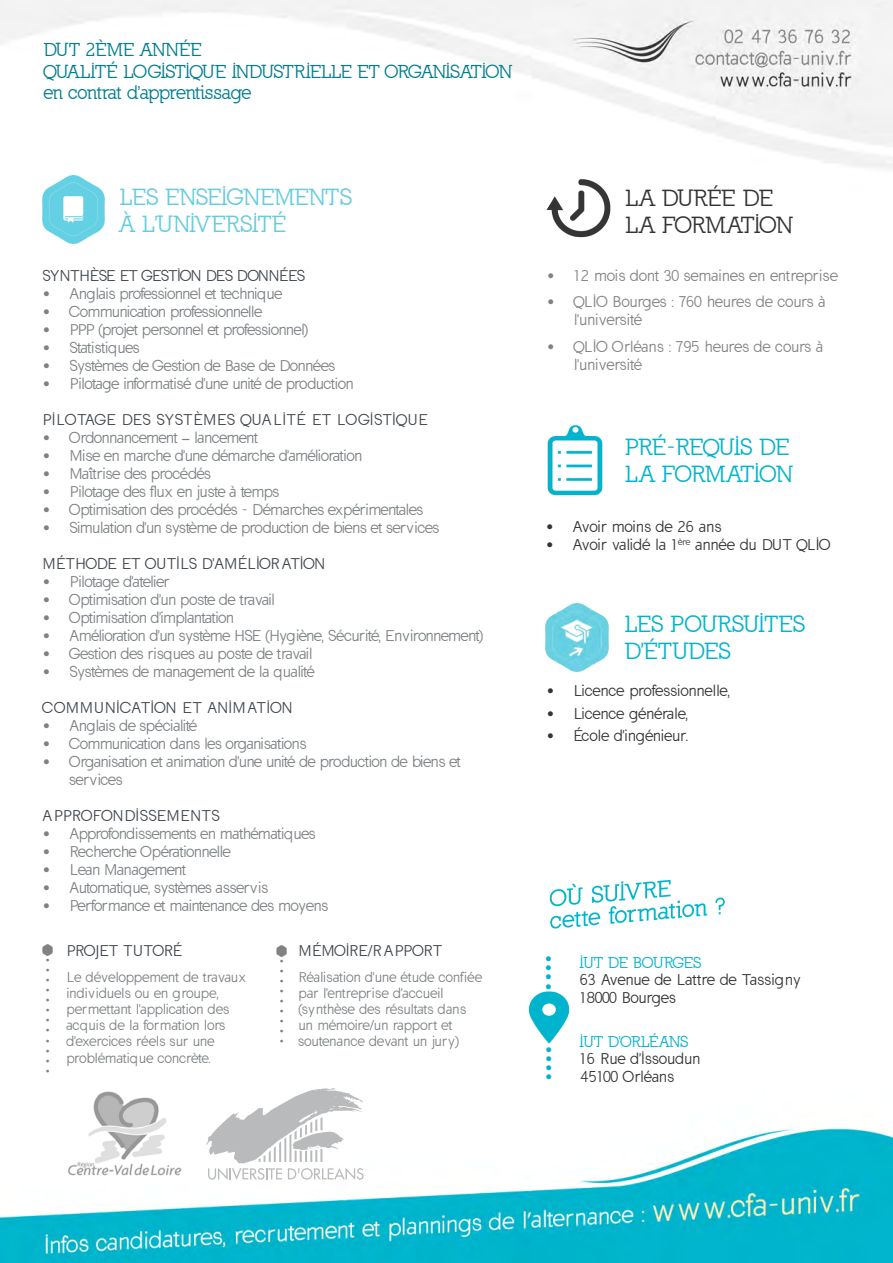
<style>
.page{position:relative;width:893px;height:1263px;background:#fff}
.page>*{position:absolute;margin:0;border:0;box-sizing:border-box;transform-origin:0 0}
.t1{font:22.5px "California";color:#03b3cc}
.t2{font:22.5px "California";color:#333434}
.t3{font:22.5px "California";color:#67cbdf}
.t4{font:22.5px "California";letter-spacing:.025em;color:#67cbdf}
.t5{font:18px "California";color:#007d8e}
.t6{font:15px/18px "California Sans";letter-spacing:-.03em;color:#7d8184}
.t7{font:15px "California Sans";letter-spacing:-.005em;color:#7d8184}
.t8{font:15px "California Sans";color:#333434}
.t9{font:15px/18px "California Sans";color:#828281}
.t10{font:15px "California Sans";letter-spacing:.03em;color:#40464c}
.t11{font:15px "California Sans";color:#7d8184}
.t12{font:15px "California Sans";letter-spacing:-.01em;color:#7d8184}
.t13{font:15px "California Sans";letter-spacing:-.03em;color:#40464c}
.t14{font:15px "California Sans";color:#40464c}
.t15{font:15px "California Sans";letter-spacing:.025em;color:#333434}
.t16{font:15px "California";color:#03b3cc}
.t17{font:15px "California Sans";color:#03b3cc}
.t18{font:13.5px/16.2px "California Sans";color:#7d8184}
.t19{font:8.4px "California Sans";color:#828281}
</style>
<div class="page">
<img style="left:0;top:0;width:893px;height:1263px">
<img style="left:43px;top:175px;width:62px;height:69px">
<img style="left:546px;top:179px;width:65px;height:63px">
<img style="left:539px;top:423px;width:71px;height:74px">
<svg style="left:42px;top:945px;width:11px;height:11px"></svg>
<svg style="left:276px;top:945px;width:11px;height:11px"></svg>
<img style="left:62px;top:1088px;width:123px;height:91px">
<img style="left:546px;top:603px;width:62px;height:68px">
<svg style="left:206px;top:1088px;width:158px;height:92px"></svg>
<img style="left:545px;top:875px;width:184px;height:55px">
<img style="left:526px;top:988px;width:46px;height:59px">
<p class="t5" style="left:44px;top:39px;width:159px">DUT 2ÈME ANNÉE</p>
<p class="t5" style="left:44px;top:61px;width:470px">QUALITÉ LOGISTIQUE INDUSTRIELLE ET ORGANISATION</p>
<p class="t5" style="left:44px;top:83px;width:209px">en contrat d'apprentissage</p>
<p class="t3" style="left:120px;top:184px;width:233px">LES ENSEIGNEMENTS</p>
<p class="t4" style="left:120px;top:211px;width:168px">À L'UNIVERSITÉ</p>
<p class="t13" style="left:43px;top:267px;width:264px">SYNTHÈSE ET GESTION DES DONNÉES</p>
<p class="t6" style="left:43px;top:285px;width:241px">• Anglais professionnel et technique</p>
<p class="t6" style="left:43px;top:303px;width:221px">• Communication professionnelle</p>
<p class="t6" style="left:43px;top:321px;width:267px">• PPP (projet personnel et professionnel)</p>
<p class="t11" style="left:43px;top:339px;width:98px">• Statistiques</p>
<p class="t7" style="left:43px;top:357px;width:294px">• Systèmes de Gestion de Base de Données</p>
<p class="t6" style="left:43px;top:375px;width:312px">• Pilotage informatisé d'une unité de production</p>
<p class="t10" style="left:43px;top:411px;width:387px">PILOTAGE DES SYSTÈMES QUALITÉ ET LOGISTIQUE</p>
<p class="t6" style="left:43px;top:429px;width:217px">• Ordonnancement – lancement</p>
<p class="t6" style="left:43px;top:447px;width:321px">• Mise en marche d'une démarche d'amélioration</p>
<p class="t7" style="left:43px;top:465px;width:170px">• Maîtrise des procédés</p>
<p class="t6" style="left:43px;top:483px;width:238px">• Pilotage des flux en juste à temps</p>
<p class="t7" style="left:43px;top:501px;width:382px">• Optimisation des procédés - Démarches expérimentales</p>
<p class="t7" style="left:43px;top:519px;width:398px">• Simulation d'un système de production de biens et services</p>
<p class="t10" style="left:43px;top:555px;width:284px">MÉTHODE ET OUTILS D'AMÉLIOR ATION</p>
<p class="t6" style="left:43px;top:573px;width:128px">• Pilotage d'atelier</p>
<p class="t6" style="left:43px;top:591px;width:234px">• Optimisation d'un poste de travail</p>
<p class="t6" style="left:43px;top:609px;width:193px">• Optimisation d'implantation</p>
<p class="t6" style="left:43px;top:627px;width:442px">• Amélioration d'un système HSE (Hygiène, Sécurité, Environnement)</p>
<p class="t11" style="left:43px;top:645px;width:271px">• Gestion des risques au poste de travail</p>
<p class="t12" style="left:43px;top:663px;width:273px">• Systèmes de management de la qualité</p>
<p class="t10" style="left:43px;top:699px;width:251px">COMMUNICATION ET ANIMATION</p>
<p class="t6" style="left:43px;top:717px;width:156px">• Anglais de spécialité</p>
<p class="t6" style="left:43px;top:735px;width:265px">• Communication dans les organisations</p>
<p class="t6" style="left:70px;top:753px;width:393px;text-indent:-27px">• Organisation et animation d'une unité de production de biens et services</p>
<p class="t10" style="left:43px;top:807px;width:178px">APPROFONDISSEMENTS</p>
<p class="t6" style="left:43px;top:825px;width:274px">• Approfondissements en mathématiques</p>
<p class="t6" style="left:43px;top:843px;width:189px">• Recherche Opérationnelle</p>
<p class="t6" style="left:43px;top:861px;width:145px">• Lean Management</p>
<p class="t11" style="left:43px;top:879px;width:227px">• Automatique, systèmes asservis</p>
<p class="t6" style="left:43px;top:897px;width:287px">• Performance et maintenance des moyens</p>
<p class="t19" style="left:46px;top:955px;width:6px">•</p>
<p class="t19" style="left:46px;top:965px;width:6px">•</p>
<p class="t19" style="left:46px;top:975px;width:6px">•</p>
<p class="t19" style="left:46px;top:985px;width:6px">•</p>
<p class="t19" style="left:46px;top:995px;width:6px">•</p>
<p class="t19" style="left:46px;top:1005px;width:6px">•</p>
<p class="t19" style="left:46px;top:1015px;width:6px">•</p>
<p class="t19" style="left:46px;top:1026px;width:6px">•</p>
<p class="t19" style="left:46px;top:1036px;width:6px">•</p>
<p class="t19" style="left:46px;top:1046px;width:6px">•</p>
<p class="t19" style="left:46px;top:1056px;width:6px">•</p>
<p class="t19" style="left:46px;top:1066px;width:6px">•</p>
<p class="t14" style="left:66px;top:942px;width:117px">PROJET TUTORÉ</p>
<p class="t18" style="left:66px;top:969px;width:181px">Le développement de travaux individuels ou en groupe, permettant l'application des acquis de la formation lors d'exercices réels sur une problématique concrète.</p>
<p class="t19" style="left:280px;top:956px;width:6px">•</p>
<p class="t19" style="left:280px;top:966px;width:6px">•</p>
<p class="t19" style="left:280px;top:976px;width:6px">•</p>
<p class="t19" style="left:280px;top:986px;width:6px">•</p>
<p class="t19" style="left:280px;top:996px;width:6px">•</p>
<p class="t19" style="left:280px;top:1006px;width:6px">•</p>
<p class="t19" style="left:280px;top:1016px;width:6px">•</p>
<p class="t19" style="left:280px;top:1026px;width:6px">•</p>
<p class="t19" style="left:280px;top:1036px;width:6px">•</p>
<p class="t14" style="left:298px;top:942px;width:145px">MÉMOIRE/R APPORT</p>
<p class="t18" style="left:298px;top:969px;width:185px">Réalisation d'une étude confiée par l'entreprise d'accueil (synthèse des résultats dans un mémoire/un rapport et soutenance devant un jury)</p>
<p class="t2" style="left:625px;top:185px;width:149px">LA DURÉE DE</p>
<p class="t2" style="left:625px;top:212px;width:169px">LA FORMATION</p>
<p class="t9" style="left:547px;top:267px;width:292px">• 12 mois dont 30 semaines en entreprise</p>
<p class="t9" style="left:574px;top:293px;width:253px;text-indent:-27px">• QLIO Bourges : 760 heures de cours à l'université</p>
<p class="t9" style="left:574px;top:338px;width:251px;text-indent:-27px">• QLIO Orléans : 795 heures de cours à l'université</p>
<p class="t1" style="left:625px;top:434px;width:166px">PRÉ-REQUIS DE</p>
<p class="t1" style="left:625px;top:461px;width:169px">LA FORMATION</p>
<p class="t8" style="left:546px;top:518px;width:177px">• Avoir moins de 26 ans</p>
<p class="t8" style="left:546px;top:536px;width:286px">• Avoir validé la 1<sup>ère</sup> année du DUT QLIO</p>
<p class="t1" style="left:625px;top:611px;width:181px">LES POURSUITES</p>
<p class="t1" style="left:625px;top:638px;width:107px">D'ÉTUDES</p>
<p class="t8" style="left:546px;top:682px;width:185px">• Licence professionnelle,</p>
<p class="t8" style="left:546px;top:705px;width:143px">• Licence générale,</p>
<p class="t8" style="left:546px;top:727px;width:143px">• École d'ingénieur.</p>
<p class="t17" style="left:544px;top:950px;width:10px">•</p>
<p class="t17" style="left:544px;top:959px;width:10px">•</p>
<p class="t17" style="left:544px;top:968px;width:10px">•</p>
<p class="t17" style="left:544px;top:978px;width:10px">•</p>
<p class="t17" style="left:545px;top:1040px;width:10px">•</p>
<p class="t17" style="left:545px;top:1050px;width:10px">•</p>
<p class="t17" style="left:545px;top:1068px;width:10px">•</p>
<p class="t17" style="left:545px;top:1059px;width:10px">•</p>
<p class="t16" style="left:580px;top:954px;width:123px">IUT DE BOURGES</p>
<p class="t15" style="left:580px;top:971px;width:223px">63 Avenue de Lattre de Tassigny</p>
<p class="t8" style="left:580px;top:989px;width:97px">18000 Bourges</p>
<p class="t16" style="left:580px;top:1033px;width:110px">IUT D'ORLÉANS</p>
<p class="t8" style="left:580px;top:1050px;width:121px">16 Rue d'Issoudun</p>
<p class="t8" style="left:580px;top:1068px;width:95px">45100 Orléans</p>
</div>
